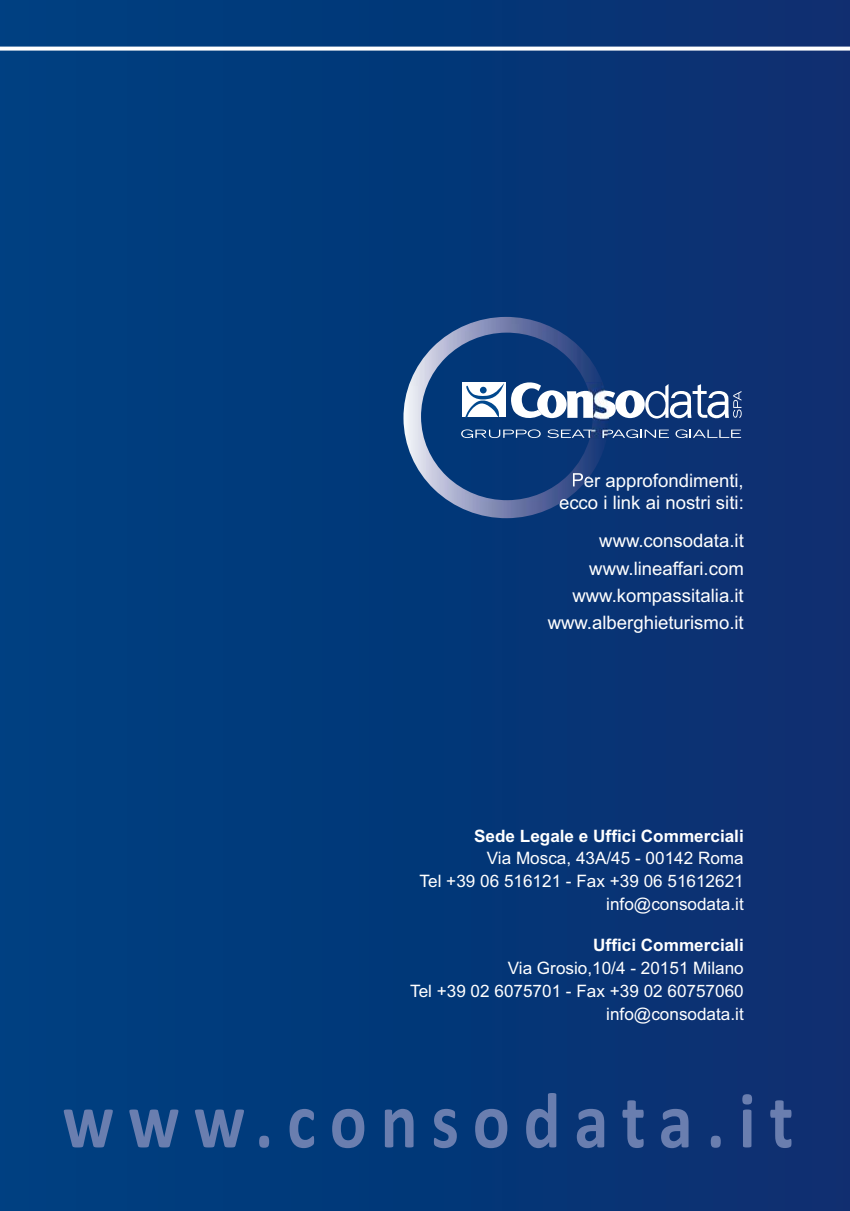
<style>
.page{position:relative;width:850px;height:1211px;background:#fff}
.page>*{position:absolute;margin:0;border:0;box-sizing:border-box;transform-origin:0 0}
.t1{font:700 80px "Calibri";letter-spacing:.2em;color:#6a7eaf;scale:.86 1}
.t2{font:18.6px/27.2px "Arial";color:#fff;text-align:right}
.t3{font:17.2px/22.8px "Arial";color:#fff;text-align:right}
.t4{font:700 17.2px "Arial";color:#fff}
</style>
<div class="page">
<div style="left:0;top:0;width:849px;height:1210px;background:linear-gradient(to right,#004081,#0e2f70)"></div>
<svg style="left:0;top:47px;width:849px;height:4px"></svg>
<svg style="left:609px;top:382px;width:132px;height:40px"></svg>
<svg style="left:609px;top:429px;width:60px;height:9px"></svg>
<svg style="left:675px;top:429px;width:66px;height:9px"></svg>
<img style="left:403px;top:317px;width:204px;height:201px">
<img style="left:572px;top:473px;width:20px;height:17px">
<svg style="left:559px;top:496px;width:12px;height:7px"></svg>
<img style="left:585px;top:382px;width:24px;height:56px">
<p class="t2" style="left:559px;top:471px;width:186px;line-height:22.2px">Per approfondimenti, ecco i link ai nostri siti:</p>
<p class="t2" style="left:547px;top:529px;width:198px">www.consodata.it www.lineaffari.com www.kompassitalia.it www.alberghieturismo.it</p>
<p class="t4" style="left:474px;top:829px;width:271px">Sede Legale e Uffici Commerciali</p>
<p class="t3" style="left:419px;top:849px;width:325px">Via Mosca, 43A/45 - 00142 Roma<br>Tel +39 06 516121 - Fax +39 06 51612621 info@consodata.it</p>
<p class="t4" style="left:593px;top:939px;width:152px">Uffici Commerciali</p>
<p class="t3" style="left:410px;top:958px;width:335px">Via Grosio,10/4 - 20151 Milano<br>Tel +39 02 6075701 - Fax +39 02 60757060 info@consodata.it</p>
<h1 class="t1" style="left:63px;top:1093px;width:851px">www.consodata.it</h1>
</div>
